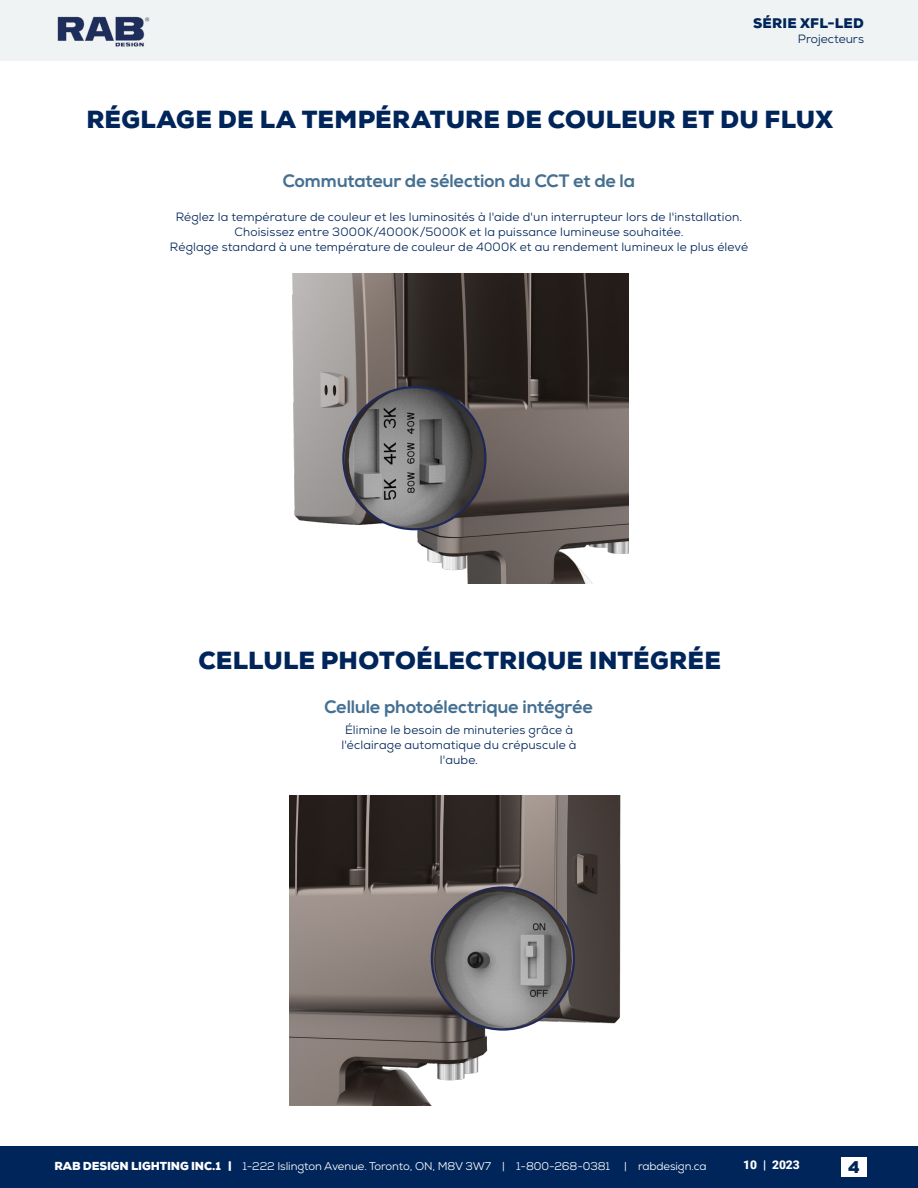
<style>
.page{position:relative;width:918px;height:1188px;background:#fff}
.page>*{position:absolute;margin:0;border:0;box-sizing:border-box;transform-origin:0 0}
.t1{font:900 24px "Nexa";letter-spacing:.01em;color:#00255a}
.t2{font:700 18px "Nexa";color:#457092}
.t3{font:900 16.5px "Nexa";color:#00255a}
.t4{font:900 13.5px "Nexa";letter-spacing:.015em;color:#00255a}
.t5{font:12px/15px "Nexa";letter-spacing:.015em;color:#00255a;text-align:center}
.t6{font:900 12px "Roboto";color:#fff}
.t7{font:11.25px "Nexa";letter-spacing:-.01em;color:#fff}
.s1{font-weight:900}
</style>
<div class="page">
<div style="left:0;top:1147px;width:918px;height:41px;background:#00255a"></div>
<div style="left:0;top:0;width:918px;height:60px;background:#f0f3f4"></div>
<img style="left:57px;top:17px;width:93px;height:30px">
<div style="left:841px;top:1158px;width:26px;height:19px;background:#fff"></div>
<img style="left:290px;top:796px;width:331px;height:309px">
<img style="left:432px;top:887px;width:142px;height:143px;border-radius:71px">
<img style="left:292px;top:273px;width:336px;height:310px">
<img style="left:343px;top:387px;width:142px;height:142px;border-radius:71px">
<p class="t4" style="left:753px;top:14px;width:112px">SÉRIE XFL-LED</p>
<p class="t5" style="left:798px;top:31px;width:68px">Projecteurs</p>
<h1 class="t1" style="left:86px;top:103px;width:748px">RÉGLAGE DE LA TEMPÉRATURE DE COULEUR ET DU FLUX</h1>
<h2 class="t2" style="left:283px;top:170px;width:354px">Commutateur de sélection du CCT et de la</h2>
<p class="t5" style="left:170px;top:210px;width:580px">Réglez la température de couleur et les luminosités à l'aide d'un interrupteur lors de l'installation.<br>Choisissez entre 3000K/4000K/5000K et la puissance lumineuse souhaitée.<br>Réglage standard à une température de couleur de 4000K et au rendement lumineux le plus élevé</p>
<h1 class="t1" style="left:198px;top:645px;width:524px">CELLULE PHOTOÉLECTRIQUE INTÉGRÉE</h1>
<h2 class="t2" style="left:325px;top:696px;width:270px">Cellule photoélectrique intégrée</h2>
<p class="t5" style="left:342px;top:722px;width:236px">Élimine le besoin de minuteries grâce à l'éclairage automatique du crépuscule à l'aube.</p>
<p class="t7" style="left:54px;top:1159px;width:654px"><span class="s1">RAB DESIGN LIGHTING INC.1 |</span> 1-222 Islington Avenue. Toronto, ON, M8V 3W7 | 1-800-268-0381 | rabdesign.ca</p>
<p class="t6" style="left:743px;top:1156px;width:58px">10 | 2023</p>
<h3 class="t3" style="left:848px;top:1156px;width:13px">4</h3>
</div>
